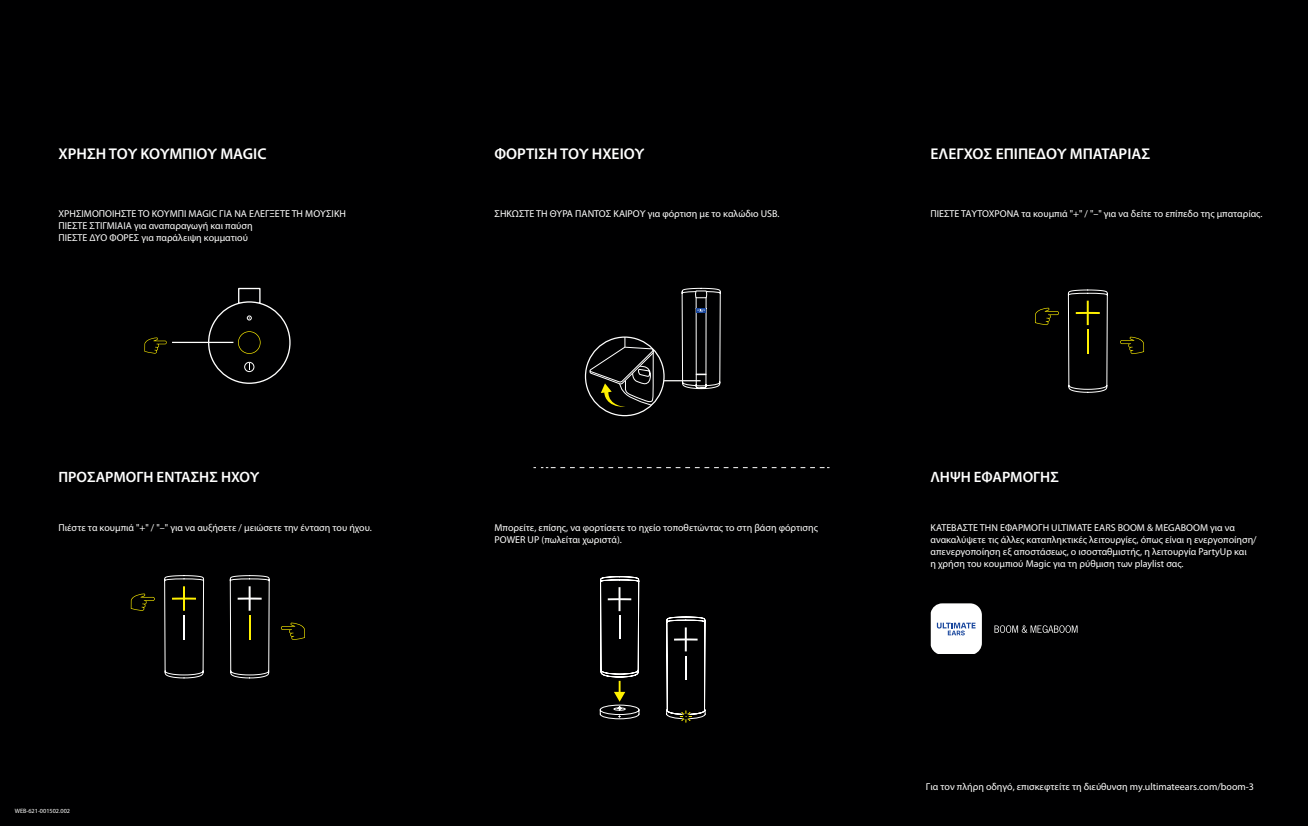
<style>
.page{position:relative;width:1308px;height:826px;background:#fff}
.page>*{position:absolute;margin:0;border:0;box-sizing:border-box;transform-origin:0 0}
.t1{font:600 15.62px "Myriad Pro";color:#fff}
.t2{font:600 15px "Myriad Pro";color:#fff}
.t3{font:10px/12px "Myriad Pro";color:#fff}
.t4{font:6.25px "Myriad Pro";color:#fff}
</style>
<div class="page">
<div style="left:0;top:0;width:1307px;height:826px;background:#000001"></div>
<div style="left:238px;top:288px;width:22px;height:16px;border:1px solid #fff"></div>
<div style="left:209px;top:302px;width:81px;height:81px;background:#000001;border-radius:50%"></div>
<div style="left:208px;top:301px;width:82px;height:83px;border:1px solid #fff;border-radius:50%"></div>
<div style="left:244px;top:362px;width:10px;height:10px;border:1px solid #fff;border-radius:50%"></div>
<svg style="left:247px;top:316px;width:4px;height:4px"></svg>
<svg style="left:238px;top:331px;width:22px;height:23px"></svg>
<svg style="left:144px;top:337px;width:23px;height:17px"></svg>
<hr style="left:172px;top:342px;width:61px;height:1px;background:#fff">
<svg style="left:131px;top:593px;width:24px;height:18px"></svg>
<svg style="left:281px;top:622px;width:24px;height:18px"></svg>
<svg style="left:164px;top:575px;width:40px;height:103px"></svg>
<hr style="left:183px;top:615px;width:2px;height:24px;background:#fff">
<svg style="left:230px;top:575px;width:40px;height:103px"></svg>
<hr style="left:249px;top:615px;width:2px;height:24px;background:#fff101">
<hr style="left:664px;top:380px;width:36px;height:1px;background:#fff">
<svg style="left:681px;top:288px;width:40px;height:101px"></svg>
<svg style="left:589px;top:337px;width:75px;height:78px"></svg>
<div style="left:585px;top:336px;width:79px;height:80px;border:1px solid #fff;border-radius:50%"></div>
<svg style="left:533px;top:467px;width:296px;height:1px"></svg>
<svg style="left:599px;top:576px;width:107px;height:147px"></svg>
<svg style="left:1120px;top:337px;width:24px;height:17px"></svg>
<svg style="left:1035px;top:308px;width:24px;height:17px"></svg>
<svg style="left:1067px;top:289px;width:41px;height:104px"></svg>
<hr style="left:1086px;top:329px;width:2px;height:24px;background:#fff101">
<svg style="left:930px;top:603px;width:52px;height:51px"></svg>
<svg style="left:994px;top:625px;width:83px;height:8px"></svg>
<p class="t1" style="left:58px;top:144px;width:210px">ΧΡΗΣΗ ΤΟΥ ΚΟΥΜΠΙΟΥ MAGIC</p>
<p class="t1" style="left:494px;top:144px;width:151px">ΦΟΡΤΙΣΗ ΤΟΥ ΗΧΕΙΟΥ</p>
<p class="t1" style="left:930px;top:144px;width:221px">ΕΛΕΓΧΟΣ ΕΠΙΠΕΔΟΥ ΜΠΑΤΑΡΙΑΣ</p>
<p class="t3" style="left:58px;top:207px;width:289px">ΧΡΗΣΙΜΟΠΟΙΗΣΤΕ ΤΟ ΚΟΥΜΠΙ MAGIC ΓΙΑ ΝΑ ΕΛΕΓΞΕΤΕ ΤΗ ΜΟΥΣΙΚΗ</p>
<p class="t3" style="left:58px;top:219px;width:196px">ΠΙΕΣΤΕ ΣΤΙΓΜΙΑΙΑ για αναπαραγωγή και παύση</p>
<p class="t3" style="left:58px;top:231px;width:191px">ΠΙΕΣΤΕ ΔΥΟ ΦΟΡΕΣ για παράλειψη κομματιού</p>
<p class="t3" style="left:494px;top:207px;width:286px">ΣΗΚΩΣΤΕ ΤΗ ΘΥΡΑ ΠΑΝΤΟΣ ΚΑΙΡΟΥ για φόρτιση με το καλώδιο USB.</p>
<p class="t3" style="left:930px;top:207px;width:333px">ΠΙΕΣΤΕ ΤΑΥΤΟΧΡΟΝΑ τα κουμπιά +" /" "–" για να δείτε το επίπεδο της μπαταρίας.</p>
<p class="t2" style="left:58px;top:468px;width:202px">ΠΡΟΣΑΡΜΟΓΗ ΕΝΤΑΣΗΣ ΗΧΟΥ</p>
<p class="t2" style="left:930px;top:468px;width:130px">ΛΗΨΗ ΕΦΑΡΜΟΓΗΣ</p>
<p class="t3" style="left:58px;top:521px;width:315px">Πιέστε τα κουμπιά +" /" "–" για να αυξήσετε / μειώσετε την ένταση του ήχου.</p>
<p class="t3" style="left:494px;top:521px;width:325px">Μπορείτε, επίσης, να φορτίσετε το ηχείο τοποθετώντας το στη βάση φόρτισης<br>POWER UP (πωλείται χωριστά .(</p>
<p class="t3" style="left:930px;top:521px;width:328px">ΚΑΤΕΒΑΣΤΕ ΤΗΝ ΕΦΑΡΜΟΓΗ ULTIMATE EARS BOOM &amp; MEGABOOM για να ανακαλύψετε τις άλλες καταπληκτικές λειτουργίες, όπως είναι η ενεργοποίηση/ απενεργοποίηση εξ αποστάσεως ο, ισοσταθμιστής η, λειτουργία PartyUp και<br>η χρήση του κουμπιού Magic για τη ρύθμιση των playlist σας.</p>
<p class="t3" style="left:926px;top:780px;width:329px">Για τον πλήρη οδηγό, επισκεφτείτε τη διεύθυνση my.ultimateears.com/boom-3</p>
<p class="t4" style="left:15px;top:807px;width:57px">WEB-621-001502.002</p>
</div>
